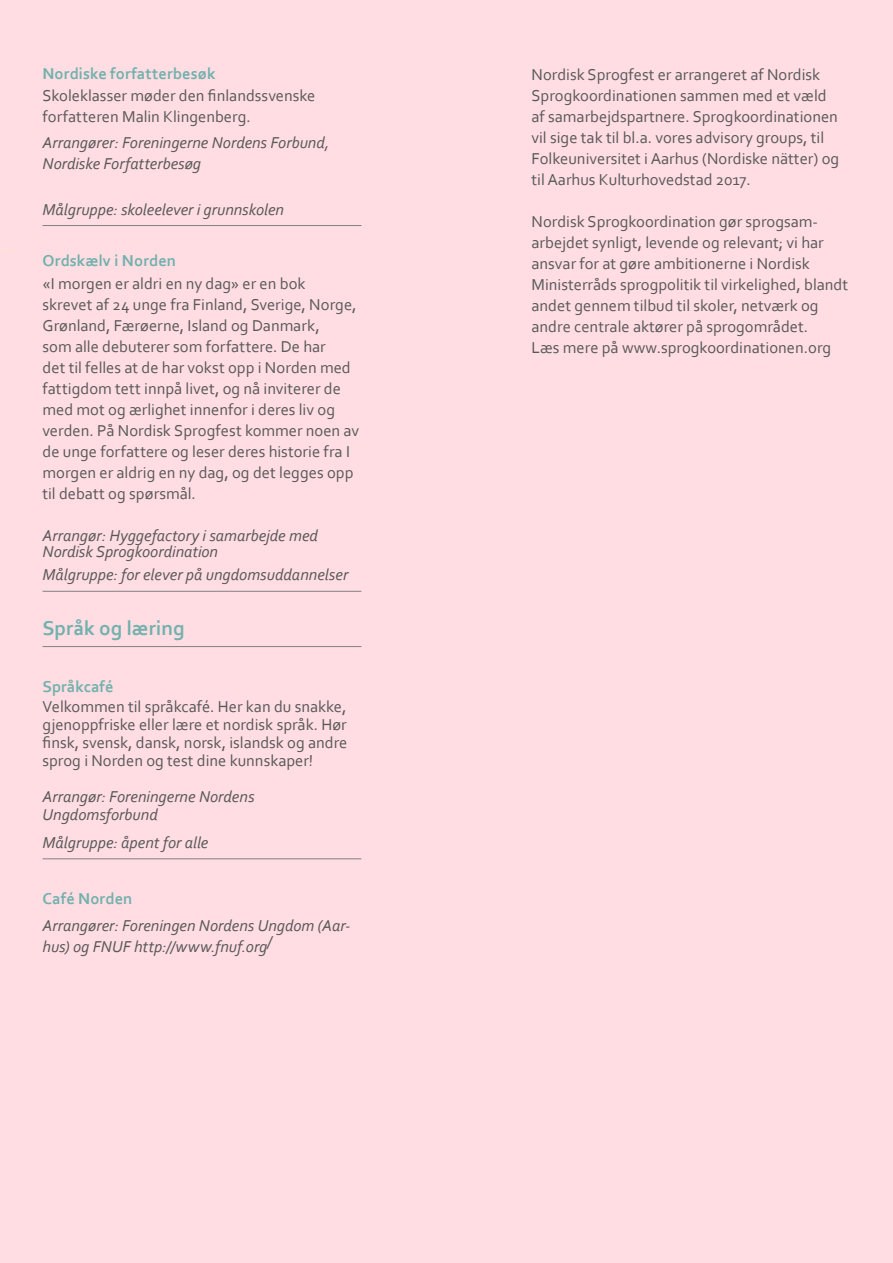
<style>
.page{position:relative;width:893px;height:1263px;background:#ffdde2}
.page>*{position:absolute;margin:0;border:0;box-sizing:border-box;transform-origin:0 0}
.t1{font:700 21px "Corbel";color:#72b1ad}
.t2{font:16.5px/21px "Corbel";color:#57585a}
.t3{font:italic 16.5px/21px "Corbel";color:#57585a}
.t4{font:700 16.5px "Corbel";letter-spacing:.005em;color:#72b1ad}
</style>
<div class="page">
<hr style="left:43px;top:225px;width:318px;height:1px;background:#808285">
<hr style="left:43px;top:858px;width:318px;height:1px;background:#808285">
<hr style="left:43px;top:591px;width:318px;height:1px;background:#808285">
<hr style="left:43px;top:646px;width:318px;height:1px;background:#808285">
<p class="t4" style="left:43px;top:63px;width:175px">Nordiske forfatterbesøk</p>
<p class="t2" style="left:43px;top:85px;width:274px">Skoleklasser møder den finlandssvenske forfatteren Malin Klingenberg.</p>
<p class="t3" style="left:43px;top:131px;width:288px">Arrangører: Foreningerne Nordens Forbund,<br>Nordiske Forfatterbesøg</p>
<p class="t3" style="left:43px;top:199px;width:243px">Målgruppe: skoleelever i grunnskolen</p>
<p class="t4" style="left:43px;top:251px;width:135px">Ordskælv i Norden</p>
<p class="t2" style="left:43px;top:272px;width:318px">«I morgen er aldri en ny dag» er en bok skrevet af 24 unge fra Finland, Sverige, Norge, Grønland, Færøerne, Island og Danmark,<br>som alle debuterer som forfattere. De har<br>det til felles at de har vokst opp i Norden med fattigdom tett innpå livet, og nå inviterer de med mot og ærlighet innenfor i deres liv og verden. På Nordisk Sprogfest kommer noen av de unge forfattere og leser deres historie fra I morgen er aldrig en ny dag, og det legges opp til debatt og spørsmål.</p>
<p class="t3" style="left:43px;top:524px;width:277px">Arrangør: Hyggefactory i samarbejde med</p>
<p class="t3" style="left:43px;top:541px;width:177px">Nordisk Sprogkoordination</p>
<p class="t3" style="left:43px;top:563px;width:307px">Målgruppe: for elever på ungdomsuddannelser</p>
<p class="t1" style="left:43px;top:615px;width:144px">Språk og læring</p>
<p class="t4" style="left:43px;top:677px;width:73px">Språkcafé</p>
<p class="t2" style="left:43px;top:697px;width:306px;line-height:18px;text-align:justify">Velkommen til språkcafé. Her kan du snakke, gjenoppfriske eller lære et nordisk språk. Hør finsk, svensk, dansk, norsk, islandsk og andre sprog i Norden og test dine kunnskaper!</p>
<p class="t3" style="left:43px;top:785px;width:214px">Arrangør: Foreningerne Nordens</p>
<p class="t3" style="left:43px;top:803px;width:117px">Ungdomsforbund</p>
<p class="t3" style="left:43px;top:832px;width:167px">Målgruppe: åpent for alle</p>
<p class="t4" style="left:43px;top:888px;width:91px">Café Norden</p>
<p class="t3" style="left:43px;top:914px;width:309px">Arrangører: Foreningen Nordens Ungdom (Aar&shy;hus) og FNUF http://www.fnuf.org/</p>
<p class="t2" style="left:531px;top:64px;width:309px">Nordisk Sprogfest er arrangeret af Nordisk Sprogkoordinationen sammen med et væld af samarbejdspartnere. Sprogkoordinationen vil sige tak til bl.a. vores advisory groups, til Folkeuniversitet i Aarhus (Nordiske nätter) og til Aarhus Kulturhovedstad 2017.</p>
<p class="t2" style="left:531px;top:211px;width:318px">Nordisk Sprogkoordination gør sprogsam&shy;arbejdet synligt, levende og relevant; vi har ansvar for at gøre ambitionerne i Nordisk Ministerråds sprogpolitik til virkelighed, blandt andet gennem tilbud til skoler, netværk og andre centrale aktører på sprogområdet.</p>
<p class="t2" style="left:531px;top:337px;width:301px">Læs mere på www.sprogkoordinationen.org</p>
</div>
